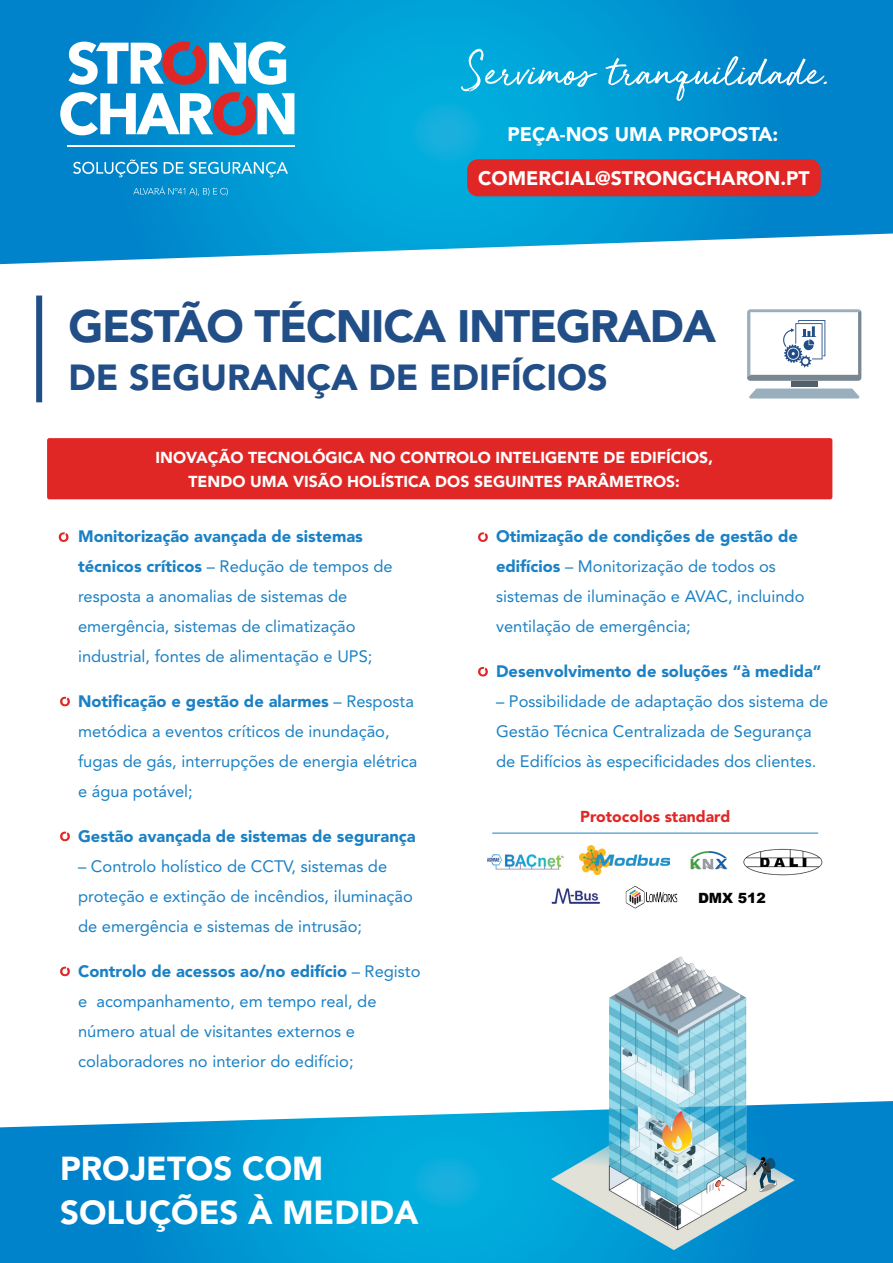
<style>
.page{position:relative;width:893px;height:1263px;background:#fff}
.page>*{position:absolute;margin:0;border:0;box-sizing:border-box;transform-origin:0 0}
.t1{font:900 45px "Avenir LT Std";letter-spacing:-.03em;color:#214e86}
.t2{font:900 36px "Avenir LT Std";color:#214e86}
.t3{font:900 33px/43.5px "Avenir LT Std";color:#fff}
.t4{font:900 19.5px "Avenir LT Std";color:#fff}
.t5{font:16.5px/30px "Avenir LT Std";color:#1b81c5}
.t6{font:900 16.5px "Avenir LT Std";color:#1b81c5}
.t7{font:900 15.75px/24px "Avenir LT Std";color:#fff;text-align:center}
.t8{font:900 15.75px "Avenir LT Std";color:#e12725}
.t9{font:900 14.1px "Arial";color:#040503}
.s1{font-weight:900}
</style>
<div class="page">
<div style="left:47px;top:438px;width:785px;height:61px;background:#e12725;border-radius:2px"></div>
<svg style="left:0;top:0;width:893px;height:264px;background:#139cd5"></svg>
<svg style="left:60px;top:92px;width:234px;height:43px"></svg>
<hr style="left:67px;top:145px;width:227px;height:2px;background:#fff">
<svg style="left:73px;top:159px;width:84px;height:18px;background:#3aa0d6"></svg>
<svg style="left:164px;top:162px;width:124px;height:15px;background:#44b2de"></svg>
<svg style="left:133px;top:186px;width:95px;height:10px"></svg>
<svg style="left:69px;top:42px;width:217px;height:43px"></svg>
<div style="left:467px;top:159px;width:354px;height:37px;background:#e12725;border-radius:11px"></div>
<svg style="left:461px;top:49px;width:136px;height:42px;background:#21b2de"></svg>
<svg style="left:605px;top:56px;width:222px;height:45px;background:#249ed5"></svg>
<svg style="left:59px;top:532px;width:10px;height:10px"></svg>
<svg style="left:478px;top:532px;width:10px;height:10px"></svg>
<svg style="left:478px;top:667px;width:10px;height:9px"></svg>
<svg style="left:60px;top:697px;width:10px;height:9px"></svg>
<svg style="left:60px;top:832px;width:10px;height:9px"></svg>
<svg style="left:60px;top:967px;width:10px;height:9px"></svg>
<svg style="left:0;top:1101px;width:893px;height:162px;background:#189fd6"></svg>
<img style="left:487px;top:854px;width:76px;height:16px">
<img style="left:690px;top:851px;width:38px;height:19px">
<img style="left:579px;top:846px;width:91px;height:28px">
<img style="left:743px;top:848px;width:80px;height:27px">
<img style="left:551px;top:888px;width:50px;height:16px">
<img style="left:625px;top:886px;width:53px;height:22px">
<hr style="left:492px;top:833px;width:326px;height:1px;background:#1b82c5">
<img style="left:549px;top:956px;width:248px;height:295px">
<svg style="left:662px;top:1111px;width:30px;height:40px"></svg>
<svg style="left:707px;top:1157px;width:70px;height:50px"></svg>
<div style="left:36px;top:295px;width:6px;height:107px;background:#214e86"></div>
<div style="left:791px;top:381px;width:26px;height:5px;background:#535f69"></div>
<svg style="left:749px;top:388px;width:110px;height:10px"></svg>
<svg style="left:747px;top:309px;width:114px;height:72px"></svg>
<p class="t4" style="left:508px;top:123px;width:272px">PEÇA-NOS UMA PROPOSTA:</p>
<p class="t4" style="left:478px;top:167px;width:333px">COMERCIAL@STRONGCHARON.PT</p>
<h1 class="t1" style="left:68px;top:299px;width:649px">GESTÃO TÉCNICA INTEGRADA</h1>
<h2 class="t2" style="left:68px;top:356px;width:541px">DE SEGURANÇA DE EDIFÍCIOS</h2>
<p class="t7" style="left:156px;top:445px;width:559px">INOVAÇÃO TECNOLÓGICA NO CONTROLO INTELIGENTE DE EDIFÍCIOS,<br>TENDO UMA VISÃO HOLÍSTICA DOS SEGUINTES PARÂMETROS:</p>
<p class="t5" style="left:78px;top:521px;width:316px"><span class="s1">Monitorização avançada de sistemas técnicos críticos</span> – Redução de tempos de resposta a anomalias de sistemas de emergência, sistemas de climatização industrial, fontes de alimentação e UPS;</p>
<p class="t5" style="left:78px;top:686px;width:341px"><span class="s1">Notificação e gestão de alarmes</span> – Resposta metódica a eventos críticos de inundação, fugas de gás, interrupções de energia elétrica e água potável;</p>
<p class="t6" style="left:78px;top:826px;width:339px">Gestão avançada de sistemas de segurança</p>
<p class="t5" style="left:78px;top:851px;width:336px">– Controlo holístico de CCTV, sistemas de proteção e extinção de incêndios, iluminação de emergência e sistemas de intrusão;</p>
<p class="t5" style="left:78px;top:956px;width:344px"><span class="s1">Controlo de acessos ao/no edifício</span> – Registo e acompanhamento, em tempo real, de número atual de visitantes externos e colaboradores no interior do edifício;</p>
<h3 class="t3" style="left:60px;top:1147px;width:360px">PROJETOS COM<br>SOLUÇÕES À MEDIDA</h3>
<p class="t5" style="left:496px;top:521px;width:310px"><span class="s1">Otimização de condições de gestão de edifícios</span> – Monitorização de todos os sistemas de iluminação e AVAC, incluindo ventilação de emergência;</p>
<p class="t6" style="left:496px;top:661px;width:327px">Desenvolvimento de soluções “à medida”</p>
<p class="t5" style="left:496px;top:686px;width:334px">– Possibilidade de adaptação dos sistema de<br>Gestão Técnica Centralizada de Segurança de Edifícios às especificidades dos clientes.</p>
<p class="t8" style="left:580px;top:807px;width:152px">Protocolos standard</p>
<p class="t9" style="left:698px;top:887px;width:70px">DMX 512</p>
</div>
